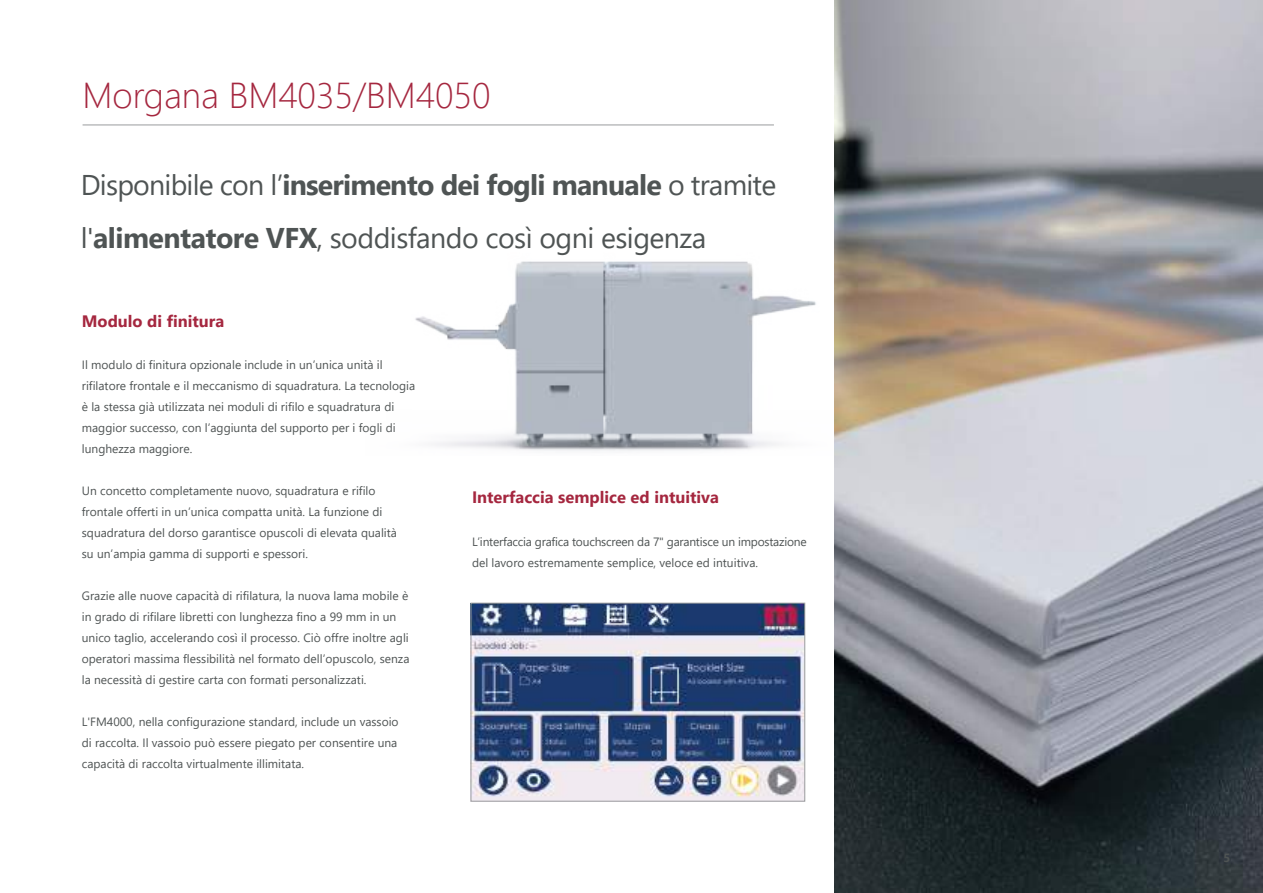
<style>
.page{position:relative;width:1263px;height:893px;background:#fff}
.page>*{position:absolute;margin:0;border:0;box-sizing:border-box;transform-origin:0 0}
.t1{font:300 36px "Segoe UI";color:#a5273f}
.t2{font:28.5px/52.5px "Segoe UI";letter-spacing:-.02em;color:#4f5454}
.t3{font:700 16.5px "Segoe UI";color:#a5273f}
.t4{font:12px/21px "Segoe UI";color:#4f5454}
.t5{font:12px/21px "Segoe UI";letter-spacing:-.02em;color:#4f5454}
.t6{font:700 12px "Segoe UI";color:#4f5454}
.s1{font-weight:700}
</style>
<div class="page">
<img style="left:473px;top:605px;width:330px;height:194px">
<div style="left:471px;top:603px;width:334px;height:198px;border:1px solid #9a9c9e"></div>
<img style="left:415px;top:261px;width:401px;height:190px">
<hr style="left:83px;top:125px;width:691px;height:1px;background:#9a9c9e">
<img style="left:834px;top:0;width:429px;height:893px">
<h1 class="t1" style="left:83px;top:61px;width:410px">Morgana BM4035/BM4050</h1>
<h2 class="t2" style="left:81px;top:156px;width:697px">Disponibile con l’<span class="s1">inserimento dei fogli manuale</span> o tramite l'<span class="s1">alimentatore VFX</span>, soddisfando così ogni esigenza</h2>
<h3 class="t3" style="left:82px;top:305px;width:144px">Modulo di finitura</h3>
<p class="t4" style="left:82px;top:353px;width:335px">Il modulo di finitura opzionale include in un’unica unità il rifilatore frontale e il meccanismo di squadratura. La tecnologia è la stessa già utilizzata nei moduli di rifilo e squadratura di maggior successo, con l’aggiunta del supporto per i fogli di lunghezza maggiore.</p>
<p class="t4" style="left:82px;top:479px;width:317px">Un concetto completamente nuovo, squadratura e rifilo frontale offerti in un’unica compatta unità. La funzione di squadratura del dorso garantisce opuscoli di elevata qualità su un’ampia gamma di supporti e spessori.</p>
<p class="t4" style="left:82px;top:584px;width:329px">Grazie alle nuove capacità di rifilatura, la nuova lama mobile è in grado di rifilare libretti con lunghezza fino a 99 mm in un unico taglio, accelerando così il processo. Ciò offre inoltre agli operatori massima flessibilità nel formato dell’opuscolo, senza la necessità di gestire carta con formati personalizzati.</p>
<p class="t4" style="left:82px;top:710px;width:318px;text-align:justify">L'FM4000, nella configurazione standard, include un vassoio di raccolta. Il vassoio può essere piegato per consentire una capacità di raccolta virtualmente illimitata.</p>
<h3 class="t3" style="left:472px;top:481px;width:248px">Interfaccia semplice ed intuitiva</h3>
<p class="t5" style="left:472px;top:530px;width:336px">L’interfaccia grafica touchscreen da 7" garantisce un impostazione del lavoro estremamente semplice, veloce ed intuitiva.</p>
<p class="t6" style="left:1223px;top:847px;width:8px">5</p>
</div>
